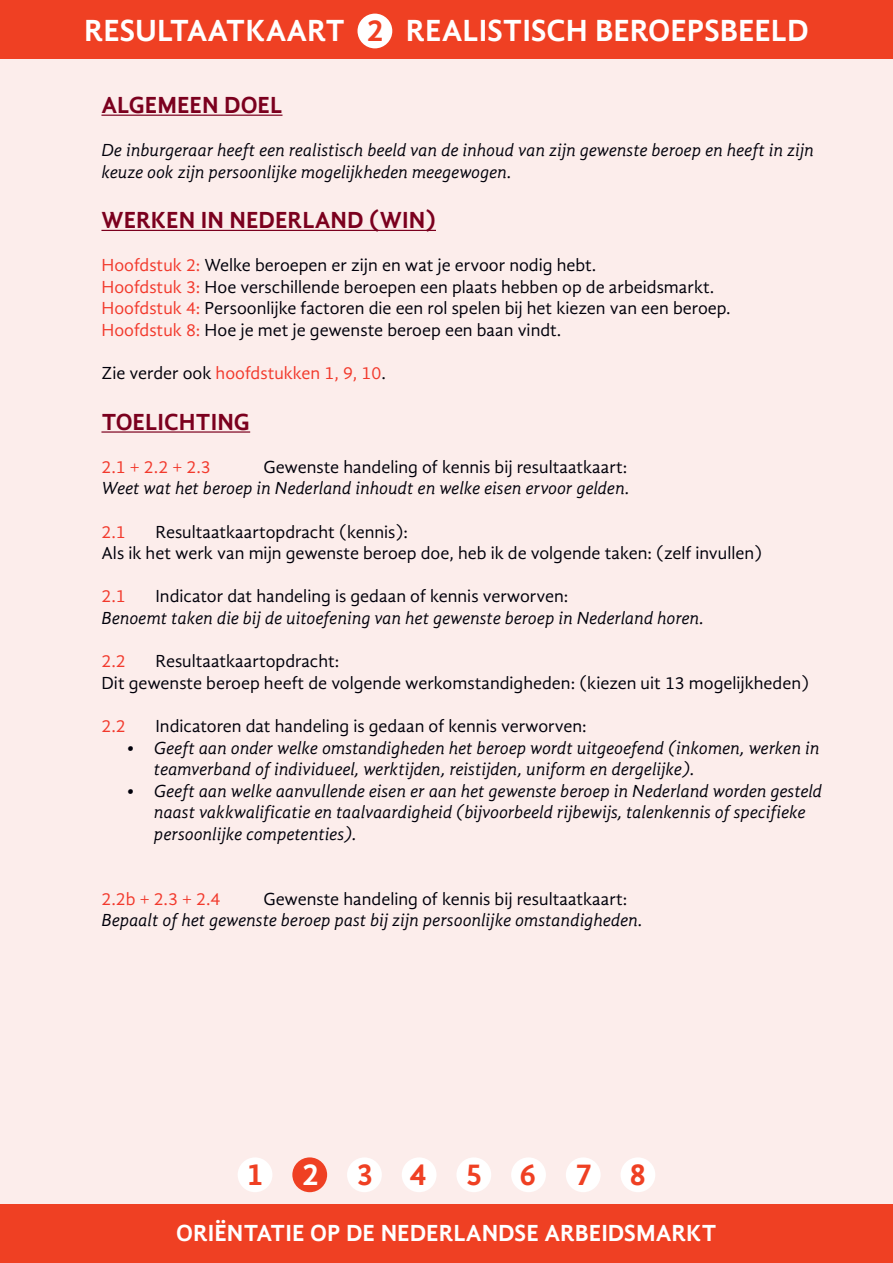
<style>
.page{position:relative;width:893px;height:1263px;background:#fcedeb}
.page>*{position:absolute;margin:0;border:0;box-sizing:border-box;transform-origin:0 0}
.t1{font:700 31.5px "Gandhi Sans";color:#fff}
.t2{font:700 31.5px "Gandhi Sans";letter-spacing:1.175em;color:#ef4023}
.t3{font:700 24px "Gandhi Sans";color:#7b001e}
.t4{font:700 24px "Gandhi Sans";color:#fff}
.t5{font:italic 18px/21.6px "Gandhi Sans";color:#00000a}
.t6{font:18px/21.6px "Gandhi Sans";color:#00000a}
.t7{font:18px "Gandhi Sans";color:#f2392c}
.s1{color:#ef4023}
.s2{color:#f2392c}
.s3{color:#00000a}
.s4{color:#fff}
</style>
<div class="page">
<div style="left:0;top:0;width:893px;height:59px;background:#ef4023"></div>
<div style="left:0;top:1204px;width:893px;height:59px;background:#ef4023"></div>
<div style="left:238px;top:1157px;width:34px;height:35px;background:#fff;border-radius:50%"></div>
<div style="left:292px;top:1157px;width:35px;height:35px;background:#ef4023;border-radius:50%"></div>
<div style="left:347px;top:1157px;width:35px;height:35px;background:#fff;border-radius:50%"></div>
<div style="left:402px;top:1157px;width:34px;height:35px;background:#fff;border-radius:50%"></div>
<div style="left:456px;top:1157px;width:35px;height:35px;background:#fff;border-radius:50%"></div>
<div style="left:511px;top:1157px;width:35px;height:35px;background:#fff;border-radius:50%"></div>
<div style="left:566px;top:1157px;width:35px;height:35px;background:#fff;border-radius:50%"></div>
<div style="left:620px;top:1157px;width:35px;height:35px;background:#fff;border-radius:50%"></div>
<div style="left:357px;top:14px;width:35px;height:34px;background:#fff;border-radius:50%"></div>
<hr style="left:101px;top:115px;width:181px;height:1px;background:#7b001e">
<hr style="left:101px;top:230px;width:335px;height:1px;background:#7b001e">
<hr style="left:101px;top:431px;width:149px;height:2px;background:#7b001e">
<h1 class="t1" style="left:84px;top:13px;width:726px">RESULTAATKAART <span class="s1">2</span> REALISTISCH BEROEPSBEELD</h1>
<h2 class="t3" style="left:101px;top:91px;width:183px">ALGEMEEN DOEL</h2>
<p class="t5" style="left:101px;top:139px;width:714px">De inburgeraar heeft een realistisch beeld van de inhoud van zijn gewenste beroep en heeft in zijn keuze ook zijn persoonlijke mogelijkheden meegewogen.</p>
<h2 class="t3" style="left:101px;top:206px;width:336px">WERKEN IN NEDERLAND (WIN)</h2>
<p class="t6" style="left:101px;top:254px;width:631px"><span class="s2">Hoofdstuk 2:</span> Welke beroepen er zijn en wat je ervoor nodig hebt.<br><span class="s2">Hoofdstuk 3:</span> Hoe verschillende beroepen een plaats hebben op de arbeidsmarkt.<br><span class="s2">Hoofdstuk 4:</span> Persoonlijke factoren die een rol spelen bij het kiezen van een beroep.<br><span class="s2">Hoofdstuk 8:</span> Hoe je met je gewenste beroep een baan vindt.</p>
<p class="t7" style="left:101px;top:363px;width:286px"><span class="s3">Zie verder ook</span> hoofdstukken 1, 9, 10<span class="s3">.</span></p>
<h2 class="t3" style="left:101px;top:408px;width:150px">TOELICHTING</h2>
<p class="t7" style="left:101px;top:457px;width:111px">2.1 + 2.2 + 2.3</p>
<p class="t6" style="left:263px;top:456px;width:365px">Gewenste handeling of kennis bij resultaatkaart:</p>
<p class="t5" style="left:101px;top:478px;width:530px">Weet wat het beroep in Nederland inhoudt en welke eisen ervoor gelden.</p>
<p class="t7" style="left:101px;top:521px;width:26px">2.1</p>
<p class="t6" style="left:101px;top:521px;width:662px;text-indent:54px">Resultaatkaartopdracht (kennis):<br>Als ik het werk van mijn gewenste beroep doe, heb ik de volgende taken: (zelf invullen)</p>
<p class="t7" style="left:101px;top:586px;width:26px">2.1</p>
<p class="t6" style="left:155px;top:586px;width:414px">Indicator dat handeling is gedaan of kennis verworven:</p>
<p class="t5" style="left:101px;top:607px;width:604px">Benoemt taken die bij de uitoefening van het gewenste beroep in Nederland horen.</p>
<p class="t7" style="left:101px;top:651px;width:26px">2.2</p>
<p class="t6" style="left:101px;top:650px;width:709px;text-indent:54px">Resultaatkaartopdracht:<br>Dit gewenste beroep heeft de volgende werkomstandigheden: (kiezen uit 13 mogelijkheden)</p>
<p class="t7" style="left:101px;top:716px;width:26px">2.2</p>
<p class="t6" style="left:155px;top:715px;width:433px">Indicatoren dat handeling is gedaan of kennis verworven:</p>
<p class="t5" style="left:154px;top:737px;width:667px;text-indent:-27px">• Geeft aan onder welke omstandigheden het beroep wordt uitgeoefend (inkomen, werken in teamverband of individueel, werktijden, reistijden, uniform en dergelijke).</p>
<p class="t5" style="left:154px;top:780px;width:670px;text-indent:-27px">• Geeft aan welke aanvullende eisen er aan het gewenste beroep in Nederland worden gesteld naast vakkwalificatie en taalvaardigheid (bijvoorbeeld rijbewijs, talenkennis of specifieke persoonlijke competenties).</p>
<p class="t7" style="left:101px;top:889px;width:121px">2.2b + 2.3 + 2.4</p>
<p class="t6" style="left:263px;top:888px;width:365px">Gewenste handeling of kennis bij resultaatkaart:</p>
<p class="t5" style="left:101px;top:910px;width:543px">Bepaalt of het gewenste beroep past bij zijn persoonlijke omstandigheden.</p>
<h1 class="t2" style="left:246px;top:1156px;width:402px">1<span class="s4">2</span>345678</h1>
<h2 class="t4" style="left:176px;top:1219px;width:542px">ORIËNTATIE OP DE NEDERLANDSE ARBEIDSMARKT</h2>
</div>
